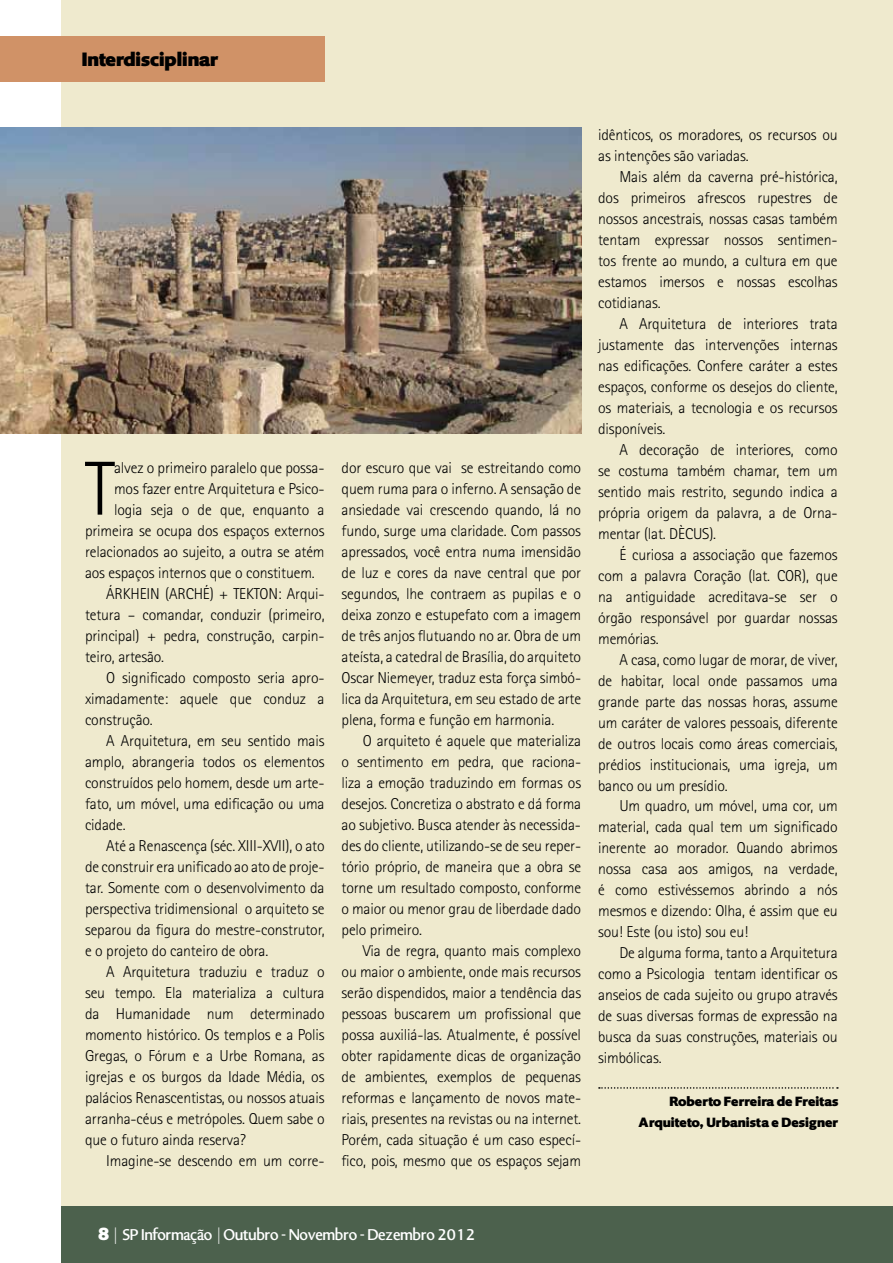
<style>
.page{position:relative;width:893px;height:1263px;background:#fff}
.page>*{position:absolute;margin:0;border:0;box-sizing:border-box;transform-origin:0 0}
.t1{font:300 76.65px "Rotis Sans Serif";color:#000}
.t2{font:700 19.5px "Bengasi";color:#000}
.t3{font:18px "Bengasi";color:#fff}
.t4{font:300 15.75px/21px "Rotis Sans Serif";letter-spacing:-.01em;color:#000;text-align:justify}
.t5{font:700 13.5px/21px "Bengasi";letter-spacing:.01em;color:#000;text-align:right}
.s1{font-weight:700}
</style>
<div class="page">
<div style="left:62px;top:0;width:831px;height:1206px;background:#efeace"></div>
<div style="left:62px;top:1206px;width:831px;height:57px;background:#4c614d"></div>
<div style="left:0;top:36px;width:325px;height:46px;background:#d09267"></div>
<svg style="left:599px;top:1087px;width:239px;height:2px"></svg>
<img style="left:0;top:128px;width:581px;height:306px">
<p class="t2" style="left:81px;top:48px;width:138px">Interdisciplinar</p>
<h1 class="t1" style="left:85px;top:445px;width:31px">T</h1>
<p class="t4" style="left:114px;top:457px;width:212px">alvez o primeiro paralelo que possa-</p>
<p class="t4" style="left:114px;top:478px;width:212px">mos fazer entre Arquitetura e Psico-</p>
<p class="t4" style="left:114px;top:499px;width:212px">logia seja o de que, enquanto a</p>
<p class="t4" style="left:85px;top:520px;width:241px">primeira se ocupa dos espaços externos</p>
<p class="t4" style="left:85px;top:541px;width:241px">relacionados ao sujeito, a outra se atém</p>
<p class="t4" style="left:85px;top:562px;width:231px">aos espaços internos que o constituem.</p>
<p class="t4" style="left:106px;top:583px;width:220px">ÁRKHEIN (ARCHÉ) + TEKTON: Arqui-</p>
<p class="t4" style="left:85px;top:604px;width:241px">tetura – comandar, conduzir (primeiro,</p>
<p class="t4" style="left:85px;top:625px;width:241px">principal) + pedra, construção, carpin-</p>
<p class="t4" style="left:85px;top:646px;width:81px">teiro, artesão.</p>
<p class="t4" style="left:106px;top:667px;width:220px">O significado composto seria apro-</p>
<p class="t4" style="left:85px;top:688px;width:241px">ximadamente: aquele que conduz a</p>
<p class="t4" style="left:85px;top:709px;width:69px">construção.</p>
<p class="t4" style="left:106px;top:730px;width:220px">A Arquitetura, em seu sentido mais</p>
<p class="t4" style="left:85px;top:751px;width:241px">amplo, abrangeria todos os elementos</p>
<p class="t4" style="left:85px;top:772px;width:241px">construídos pelo homem, desde um arte-</p>
<p class="t4" style="left:85px;top:793px;width:241px">fato, um móvel, uma edificação ou uma</p>
<p class="t4" style="left:85px;top:814px;width:42px">cidade.</p>
<p class="t4" style="left:106px;top:835px;width:220px">Até a Renascença (séc. XIII-XVII), o ato</p>
<p class="t4" style="left:85px;top:856px;width:241px">de construir era unificado ao ato de proje-</p>
<p class="t4" style="left:85px;top:877px;width:241px">tar. Somente com o desenvolvimento da</p>
<p class="t4" style="left:85px;top:898px;width:241px">perspectiva tridimensional o arquiteto se</p>
<p class="t4" style="left:85px;top:919px;width:241px">separou da figura do mestre-construtor,</p>
<p class="t4" style="left:85px;top:940px;width:185px">e o projeto do canteiro de obra.</p>
<p class="t4" style="left:106px;top:961px;width:220px">A Arquitetura traduziu e traduz o</p>
<p class="t4" style="left:85px;top:982px;width:241px">seu tempo. Ela materializa a cultura</p>
<p class="t4" style="left:85px;top:1003px;width:241px">da Humanidade num determinado</p>
<p class="t4" style="left:85px;top:1024px;width:241px">momento histórico. Os templos e a Polis</p>
<p class="t4" style="left:85px;top:1045px;width:241px">Gregas, o Fórum e a Urbe Romana, as</p>
<p class="t4" style="left:85px;top:1066px;width:241px">igrejas e os burgos da Idade Média, os</p>
<p class="t4" style="left:85px;top:1087px;width:241px">palácios Renascentistas, ou nossos atuais</p>
<p class="t4" style="left:85px;top:1108px;width:241px">arranha-céus e metrópoles. Quem sabe o</p>
<p class="t4" style="left:85px;top:1129px;width:162px">que o futuro ainda reserva?</p>
<p class="t4" style="left:106px;top:1150px;width:220px">Imagine-se descendo em um corre-</p>
<p class="t4" style="left:342px;top:457px;width:241px">dor escuro que vai se estreitando como quem ruma para o inferno. A sensação de ansiedade vai crescendo quando, lá no fundo, surge uma claridade. Com passos apressados, você entra numa imensidão de luz e cores da nave central que por segundos, lhe contraem as pupilas e o deixa zonzo e estupefato com a imagem de três anjos flutuando no ar. Obra de um ateísta, a catedral de Brasília, do arquiteto Oscar Niemeyer, traduz esta força simbó&shy;lica da Arquitetura, em seu estado de arte plena, forma e função em harmonia.</p>
<p class="t4" style="left:342px;top:730px;width:241px;text-indent:21px">O arquiteto é aquele que materializa o sentimento em pedra, que raciona&shy;liza a emoção traduzindo em formas os desejos. Concretiza o abstrato e dá forma ao subjetivo. Busca atender às necessida&shy;des do cliente, utilizando-se de seu reper&shy;tório próprio, de maneira que a obra se torne um resultado composto, conforme o maior ou menor grau de liberdade dado pelo primeiro.</p>
<p class="t4" style="left:342px;top:940px;width:241px;text-indent:21px">Via de regra, quanto mais complexo ou maior o ambiente, onde mais recursos serão dispendidos, maior a tendência das pessoas buscarem um profissional que possa auxiliá-las. Atualmente, é possível obter rapidamente dicas de organização de ambientes, exemplos de pequenas reformas e lançamento de novos mate&shy;riais, presentes na revistas ou na internet.<br>Porém, cada situação é um caso especí&shy;fico, pois, mesmo que os espaços sejam</p>
<p class="t4" style="left:598px;top:124px;width:241px">idênticos, os moradores, os recursos ou as intenções são variadas.</p>
<p class="t4" style="left:598px;top:166px;width:241px;text-indent:21px">Mais além da caverna pré-histórica, dos primeiros afrescos rupestres de nossos ancestrais, nossas casas também tentam expressar nossos sentimen&shy;tos frente ao mundo, a cultura em que estamos imersos e nossas escolhas cotidianas.</p>
<p class="t4" style="left:598px;top:313px;width:241px;text-indent:21px">A Arquitetura de interiores trata justamente das intervenções internas nas edificações. Confere caráter a estes espaços, conforme os desejos do cliente, os materiais, a tecnologia e os recursos disponíveis.</p>
<p class="t4" style="left:598px;top:439px;width:241px;text-indent:21px">A decoração de interiores, como se costuma também chamar, tem um sentido mais restrito, segundo indica a própria origem da palavra, a de Orna&shy;mentar (lat. DÈCUS).</p>
<p class="t4" style="left:598px;top:544px;width:241px;text-indent:21px">É curiosa a associação que fazemos com a palavra Coração (lat. COR), que na antiguidade acreditava-se ser o órgão responsável por guardar nossas memórias.</p>
<p class="t4" style="left:598px;top:649px;width:241px;text-indent:21px">A casa, como lugar de morar, de viver, de habitar, local onde passamos uma grande parte das nossas horas, assume um caráter de valores pessoais, diferente de outros locais como áreas comerciais, prédios institucionais, uma igreja, um banco ou um presídio.</p>
<p class="t4" style="left:598px;top:796px;width:241px;text-indent:21px">Um quadro, um móvel, uma cor, um material, cada qual tem um significado inerente ao morador. Quando abrimos nossa casa aos amigos, na verdade, é como estivéssemos abrindo a nós mesmos e dizendo: Olha, é assim que eu sou! Este (ou isto) sou eu!</p>
<p class="t4" style="left:598px;top:943px;width:241px;text-indent:21px">De alguma forma, tanto a Arquitetura como a Psicologia tentam identificar os anseios de cada sujeito ou grupo através de suas diversas formas de expressão na busca da suas construções, materiais ou simbólicas.</p>
<p class="t5" style="left:638px;top:1091px;width:201px">Roberto Ferreira de Freitas<br>Arquiteto, Urbanista e Designer</p>
<p class="t3" style="left:97px;top:1225px;width:380px"><span class="s1">8</span> | SP Informação | Outubro - Novembro - Dezembro 2012</p>
</div>
